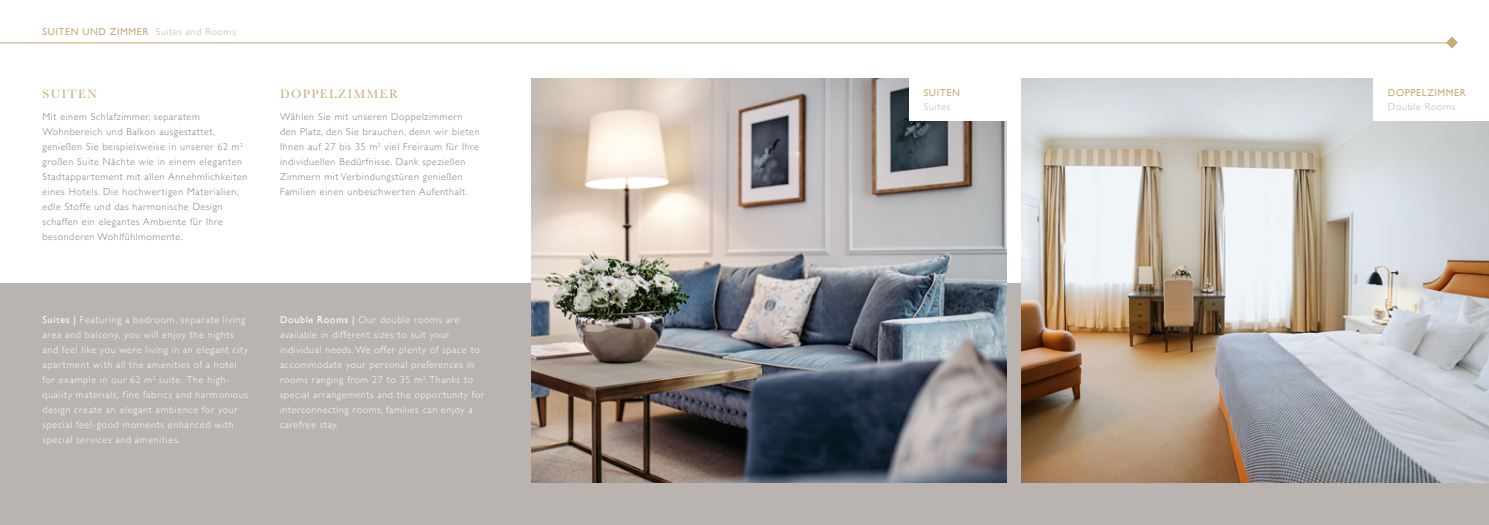
<style>
.page{position:relative;width:1489px;height:525px;background:#fff}
.page>*{position:absolute;margin:0;border:0;box-sizing:border-box;transform-origin:0 0}
.t1{font:12.5px "Baskerville";letter-spacing:.12em;color:#c5ac75}
.t2{font:300 10px/15px "Gill Sans";letter-spacing:.065em;color:#fff}
.t3{font:300 10px/15px "Gill Sans";letter-spacing:.06em;color:#7d7d7d}
.t4{font:10px "Gill Sans";letter-spacing:.06em;color:#c5ac75}
.t5{font:300 10px "Gill Sans";letter-spacing:.07em;color:#b9b4af}
.s1{font-weight:300;color:#b9b4af}
.s2{font-weight:400}
</style>
<div class="page">
<div style="left:0;top:283px;width:1488px;height:241px;background:#b9b4af"></div>
<img style="left:531px;top:78px;width:475px;height:404px">
<img style="left:1021px;top:78px;width:467px;height:404px">
<svg style="left:1445px;top:37px;width:12px;height:11px"></svg>
<div style="left:909px;top:78px;width:106px;height:42px;background:#fff"></div>
<div style="left:1373px;top:78px;width:115px;height:42px;background:#fff"></div>
<hr style="left:0;top:43px;width:1451px;height:1px;background:#c5ac75">
<p class="t4" style="left:43px;top:26px;width:195px">SUITEN UND ZIMMER <span class="s1">Suites and Rooms</span></p>
<p class="t1" style="left:43px;top:85px;width:56px">SUITEN</p>
<p class="t3" style="left:43px;top:109px;width:206px">Mit einem Schlafzimmer, separatem Wohnbereich und Balkon ausgestattet, genießen Sie beispielsweise in unserer 62 m<sup>2 </sup>großen Suite Nächte wie in einem eleganten Stadtappartement mit allen Annehmlichkeiten eines Hotels. Die hochwertigen Materialien, edle Stoffe und das harmonische Design schaffen ein elegantes Ambiente für Ihre besonderen Wohlfühlmomente.</p>
<p class="t2" style="left:43px;top:311px;width:207px"><span class="s2">Suites |</span> Featuring a bedroom, separate living area and balcony, you will enjoy the nights and feel like you were living in an elegant city apartment with all the amenities of a hotel for example in our 62 m<sup>2</sup> suite. The high&shy;quality materials, fine fabrics and harmonious design create an elegant ambience for your special feel-good moments enhanced with special services and amenities.</p>
<p class="t1" style="left:280px;top:85px;width:120px">DOPPELZIMMER</p>
<p class="t4" style="left:923px;top:86px;width:38px">SUITEN</p>
<p class="t5" style="left:923px;top:99px;width:28px">Suites</p>
<p class="t3" style="left:280px;top:109px;width:201px">Wählen Sie mit unseren Doppelzimmern den Platz, den Sie brauchen, denn wir bieten Ihnen auf 27 bis 35 m<sup>2</sup> viel Freiraum für Ihre individuellen Bedürfnisse. Dank speziellen Zimmern mit Verbindungstüren genießen Familien einen unbeschwerten Aufenthalt.</p>
<p class="t2" style="left:280px;top:311px;width:206px"><span class="s2">Double Rooms |</span> Our double rooms are available in different sizes to suit your individual needs. We offer plenty of space to accommodate your personal preferences in rooms ranging from 27 to 35 m<sup>2</sup>. Thanks to special arrangements and the opportunity for interconnecting rooms, families can enjoy a carefree stay.</p>
<p class="t4" style="left:1387px;top:86px;width:79px">DOPPELZIMMER</p>
<p class="t5" style="left:1387px;top:99px;width:69px">Double Rooms</p>
</div>
